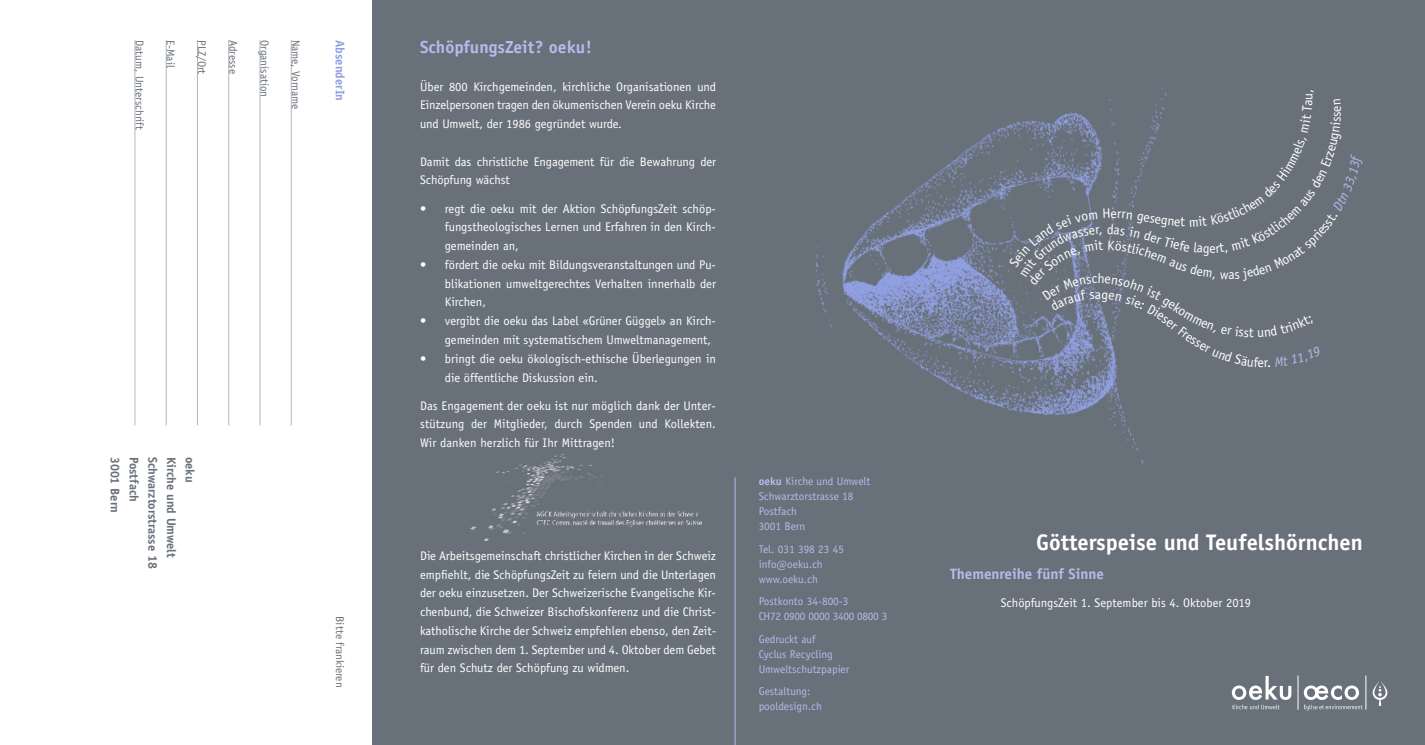
<style>
.page{position:relative;width:1425px;height:745px;background:#fff}
.page>*{position:absolute;margin:0;border:0;box-sizing:border-box;transform-origin:0 0}
.t1{font:700 22.5px "Officina Sans";color:#fff}
.t2{font:700 17.5px "Officina Sans";color:#b2bdeb}
.t3{font:700 15px "Officina Sans";color:#b2bdeb}
.t4{font:13.75px "Officina Sans";color:#fff}
.t5{font:12.5px/18.8px "Officina Sans";color:#fff;text-align:justify}
.t6{font:700 12.5px "Officina Sans";color:#687079}
.t7{font:700 12.5px "Officina Sans";color:#91a0e2}
.t8{font:11.25px/15px "Officina Sans";color:#b2bdeb}
.t9{font:11.25px "Officina Sans";color:#687079}
.t10{font:11.25px/15px "Officina Sans";letter-spacing:-.025em;color:#b2bdeb}
.t11{font:11.25px "Officina Sans";letter-spacing:-.02em;color:#687079}
.s1{font-weight:700}
</style>
<div class="page">
<div style="left:372px;top:0;width:1052px;height:744px;background:#687079"></div>
<img style="left:735px;top:88px;width:432px;height:437px">
<img style="left:470px;top:454px;width:231px;height:86px">
<hr style="left:291px;top:40px;width:1px;height:385px;background:#b3b7bc">
<hr style="left:260px;top:40px;width:1px;height:385px;background:#b3b7bc">
<hr style="left:228px;top:40px;width:1px;height:385px;background:#b3b7bc">
<hr style="left:197px;top:40px;width:1px;height:385px;background:#b3b7bc">
<hr style="left:166px;top:40px;width:1px;height:385px;background:#b3b7bc">
<hr style="left:135px;top:40px;width:1px;height:385px;background:#b3b7bc">
<hr style="left:734px;top:477px;width:1px;height:267px;background:#b2bdeb">
<svg style="left:1372px;top:681px;width:15px;height:24px"></svg>
<svg style="left:1231px;top:675px;width:60px;height:33px"></svg>
<hr style="left:1365px;top:675px;width:1px;height:34px;background:#fff">
<hr style="left:1297px;top:675px;width:1px;height:34px;background:#fff">
<svg style="left:1303px;top:685px;width:59px;height:25px"></svg>
<svg style="left:1008px;top:99px;width:159px;height:268px"></svg>
<p class="t9" style="left:146px;top:40px;width:91px;rotate:90deg">Datum, Unterschrift</p>
<p class="t9" style="left:177px;top:40px;width:29px;rotate:90deg">E-Mail</p>
<p class="t9" style="left:209px;top:40px;width:36px;rotate:90deg">PLZ/Ort</p>
<p class="t9" style="left:240px;top:40px;width:35px;rotate:90deg">Adresse</p>
<p class="t9" style="left:271px;top:40px;width:59px;rotate:90deg">Organisation</p>
<p class="t11" style="left:302px;top:40px;width:71px;rotate:90deg">Name, Vorname</p>
<p class="t7" style="left:348px;top:40px;width:62px;rotate:90deg">AbsenderIn</p>
<p class="t6" style="left:123px;top:456px;width:58px;rotate:90deg">3001 Bern</p>
<p class="t6" style="left:142px;top:456px;width:46px;rotate:90deg">Postfach</p>
<p class="t6" style="left:160px;top:456px;width:113px;rotate:90deg">Schwarztorstrasse 18</p>
<p class="t6" style="left:179px;top:456px;width:102px;rotate:90deg">Kirche und Umwelt</p>
<p class="t6" style="left:198px;top:456px;width:27px;rotate:90deg">oeku</p>
<p class="t9" style="left:347px;top:615px;width:73px;rotate:90deg">Bitte frankieren</p>
<h2 class="t2" style="left:420px;top:36px;width:173px">SchöpfungsZeit? oeku!</h2>
<p class="t5" style="left:420px;top:77px;width:297px">Über 800 Kirchgemeinden, kirchliche Organisationen und Einzelpersonen tragen den ökumenischen Verein oeku Kirche und Umwelt, der 1986 gegründet wurde.</p>
<p class="t5" style="left:420px;top:152px;width:297px">Damit das christliche Engagement für die Bewahrung der<br>Schöpfung wächst</p>
<p class="t5" style="left:445px;top:199px;width:273px;text-indent:-25px">• regt die oeku mit der Aktion SchöpfungsZeit schöp&shy;fungstheologisches Lernen und Erfahren in den Kirch&shy;gemeinden an,</p>
<p class="t5" style="left:445px;top:255px;width:273px;text-indent:-25px">• fördert die oeku mit Bildungsveranstaltungen und Pu&shy;blikationen umweltgerechtes Verhalten innerhalb der Kirchen,</p>
<p class="t5" style="left:445px;top:311px;width:273px;text-indent:-25px">• vergibt die oeku das Label «Grüner Güggel» an Kirch&shy;gemeinden mit systematischem Umweltmanagement,</p>
<p class="t5" style="left:445px;top:349px;width:273px;text-indent:-25px">• bringt die oeku ökologisch-ethische Überlegungen in die öffentliche Diskussion ein.</p>
<p class="t5" style="left:420px;top:396px;width:297px">Das Engagement der oeku ist nur möglich dank der Unter&shy;stützung der Mitglieder, durch Spenden und Kollekten.<br>Wir danken herzlich für Ihr Mittragen!</p>
<p class="t5" style="left:420px;top:546px;width:298px">Die Arbeitsgemeinschaft christlicher Kirchen in der Schweiz empfiehlt, die SchöpfungsZeit zu feiern und die Unterlagen der oeku einzusetzen. Der Schweizerische Evangelische Kir&shy;chenbund, die Schweizer Bischofskonferenz und die Christ&shy;katholische Kirche der Schweiz empfehlen ebenso, den Zeit&shy;raum zwischen dem 1. September und 4. Oktober dem Gebet für den Schutz der Schöpfung zu widmen.</p>
<p class="t8" style="left:758px;top:473px;width:113px"><span class="s1">oeku</span> Kirche und Umwelt<br>Schwarztorstrasse 18<br>Postfach<br>3001 Bern</p>
<p class="t8" style="left:758px;top:541px;width:87px">Tel. 031 398 23 45 info@oeku.ch www.oeku.ch</p>
<p class="t10" style="left:758px;top:593px;width:130px">Postkonto 34-800-3<br>CH72 0900 0000 3400 0800 3</p>
<p class="t8" style="left:758px;top:631px;width:92px">Gedruckt auf<br>Cyclus Recycling<br>Umweltschutzpapier</p>
<p class="t8" style="left:758px;top:683px;width:65px">Gestaltung: pooldesign.ch</p>
<p class="t4" style="left:1299px;top:100px;width:8px;rotate:-90deg">u</p>
<h1 class="t1" style="left:1036px;top:528px;width:328px">Götterspeise und Teufelshörnchen</h1>
<p class="t3" style="left:950px;top:563px;width:155px">Themenreihe fünf Sinne</p>
<p class="t5" style="left:1000px;top:592px;width:252px">SchöpfungsZeit 1. September bis 4. Oktober 2019</p>
</div>
